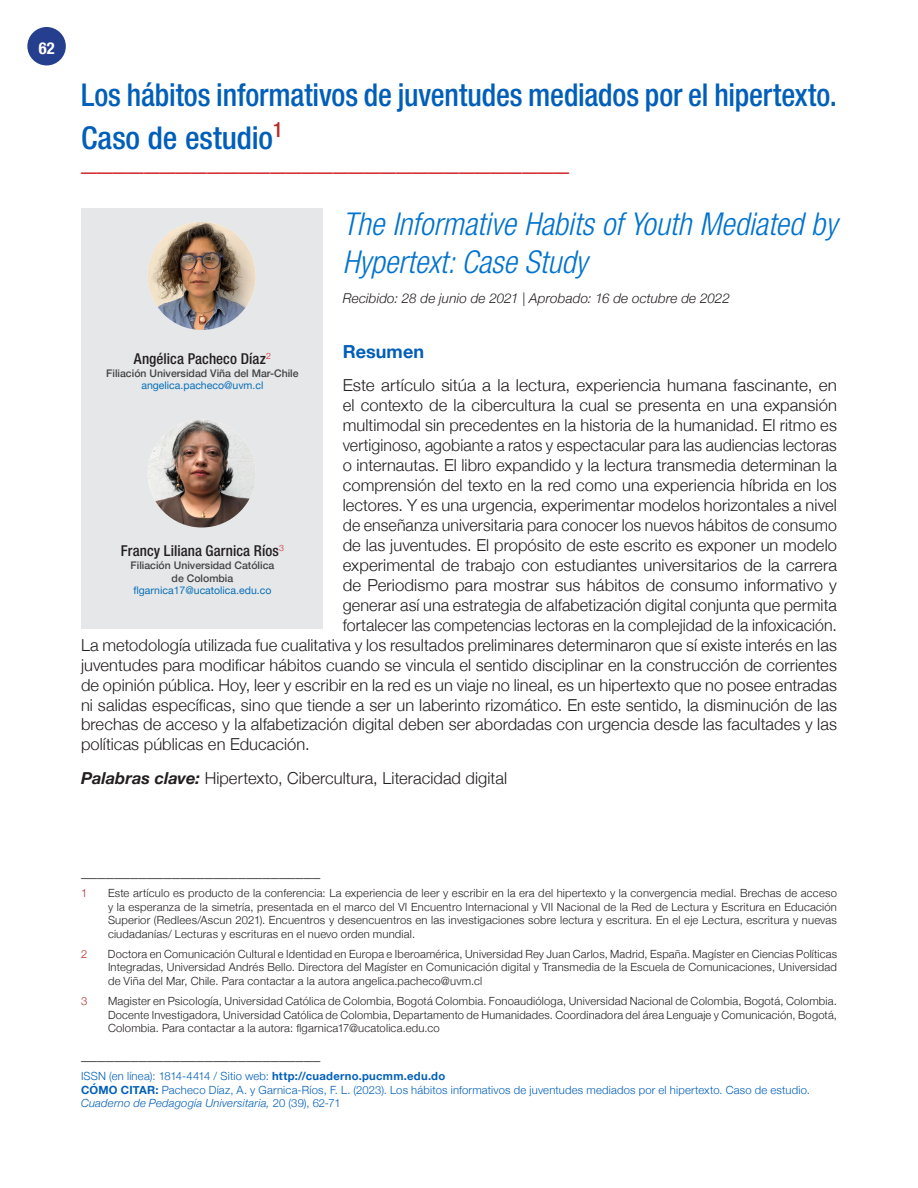
<style>
.page{position:relative;width:918px;height:1188px;background:#fff}
.page>*{position:absolute;margin:0;border:0;box-sizing:border-box;transform-origin:0 0}
.Título_Artículo_ESP{font:500 condensed 31.5px/43.2px "Helvetica Neue";letter-spacing:-.005em;color:#005fb9;scale:.95 1}
.Título_Artículo_ENG{font:italic 300 condensed 31.5px/37.8px "Helvetica Neue LT Std";color:#0073ce}
.t1{font:italic 300 31.5px "Helvetica Neue";color:#d1232a}
.Subtítulo{font:700 18px "Helvetica Neue";letter-spacing:.005em;color:#005fb9}
.Texto_Regular_Ajusta{font:300 16.5px "Helvetica Neue";letter-spacing:.005em;color:#231f20}
.Texto_Regular_Ajusta-2{font:300 16.5px "Helvetica Neue";letter-spacing:.005em;color:#231f20;scale:1.04 1}
.Raya_Negra{font:300 16.5px "Helvetica Neue";color:#231f20}
.t2{font:italic 300 16.5px "Helvetica Neue";color:#231f20}
.t3{font:700 condensed 16.5px "Helvetica Neue";color:#fff}
.Nombres_de_Autores{font:500 condensed 15px "Helvetica Neue";letter-spacing:.005em;color:#231f20}
.Artículo_-subT{font:italic 300 13.5px "Helvetica Neue";letter-spacing:.01em;color:#231f20}
.Citas_Inicio_de_Pági{font:300 11.25px/13.5px "Helvetica Neue";letter-spacing:.02em;color:#231f20;text-align:justify}
.cita-ISSN{font:300 11.25px/13.5px "Helvetica Neue";letter-spacing:.015em;color:#005fb9}
.Citas_Inicio_de_Pági-2{font:300 11.25px "Helvetica Neue";color:#b72d29}
.Nombres_de_Autores-2{font:500 10.5px "Helvetica Neue";color:#444}
.Nombres_de_Autores-3{font:10.5px "Helvetica Neue";color:#0970b9}
.s1{font-weight:700;font-style:italic}
.s2{font-weight:700}
.s3{font-style:italic}
</style>
<div class="page">
<div style="left:27px;top:27px;width:39px;height:38px;background:#253f8e;border-radius:50%"></div>
<div style="left:81px;top:209px;width:241px;height:420px;background:#e6e7e9"></div>
<img style="left:148px;top:222px;width:108px;height:108px;border-radius:54px">
<img style="left:148px;top:420px;width:108px;height:108px;border-radius:54px">
<p class="t3" style="left:39px;top:34px;width:18px">62</p>
<p class="Título_Artículo_ESP" style="left:81px;top:73px;width:797px">Los hábitos informativos de juventudes mediados por el hipertexto.<br>Caso de estudio<sup>1</sup></p>
<p class="t1" style="left:81px;top:134px;width:490px">_______________________________</p>
<p class="Título_Artículo_ENG" style="left:343px;top:206px;width:496px">The Informative Habits of Youth Mediated by<br>Hypertext: Case Study</p>
<p class="Artículo_-subT" style="left:343px;top:287px;width:389px">Recibido: 28 de junio de 2021 | Aprobado: 16 de octubre de 2022</p>
<p class="Subtítulo" style="left:343px;top:337px;width:83px">Resumen</p>
<p class="Texto_Regular_Ajusta-2" style="left:343px;top:372px;width:477px">Este artículo sitúa a la lectura, experiencia humana fascinante, en</p>
<p class="Texto_Regular_Ajusta" style="left:343px;top:392px;width:496px">el contexto de la cibercultura la cual se presenta en una expansión</p>
<p class="Texto_Regular_Ajusta" style="left:343px;top:412px;width:496px">multimodal sin precedentes en la historia de la humanidad. El ritmo es</p>
<p class="Texto_Regular_Ajusta" style="left:343px;top:432px;width:496px">vertiginoso, agobiante a ratos y espectacular para las audiencias lectoras</p>
<p class="Texto_Regular_Ajusta" style="left:343px;top:452px;width:496px">o internautas. El libro expandido y la lectura transmedia determinan la</p>
<p class="Texto_Regular_Ajusta" style="left:343px;top:472px;width:496px">comprensión del texto en la red como una experiencia híbrida en los</p>
<p class="Texto_Regular_Ajusta" style="left:343px;top:492px;width:496px">lectores. Y es una urgencia, experimentar modelos horizontales a nivel</p>
<p class="Texto_Regular_Ajusta" style="left:343px;top:512px;width:496px">de enseñanza universitaria para conocer los nuevos hábitos de consumo</p>
<p class="Texto_Regular_Ajusta" style="left:343px;top:532px;width:496px">de las juventudes. El propósito de este escrito es exponer un modelo</p>
<p class="Texto_Regular_Ajusta" style="left:343px;top:552px;width:496px">experimental de trabajo con estudiantes universitarios de la carrera</p>
<p class="Texto_Regular_Ajusta" style="left:343px;top:572px;width:496px">de Periodismo para mostrar sus hábitos de consumo informativo y</p>
<p class="Texto_Regular_Ajusta" style="left:343px;top:592px;width:496px">generar así una estrategia de alfabetización digital conjunta que permita</p>
<p class="Texto_Regular_Ajusta" style="left:343px;top:612px;width:496px">fortalecer las competencias lectoras en la complejidad de la infoxicación.</p>
<p class="Texto_Regular_Ajusta" style="left:81px;top:631px;width:758px">La metodología utilizada fue cualitativa y los resultados preliminares determinaron que sí existe interés en las</p>
<p class="Texto_Regular_Ajusta" style="left:81px;top:651px;width:757px">juventudes para modificar hábitos cuando se vincula el sentido disciplinar en la construcción de corrientes</p>
<p class="Texto_Regular_Ajusta" style="left:81px;top:671px;width:758px">de opinión pública. Hoy, leer y escribir en la red es un viaje no lineal, es un hipertexto que no posee entradas</p>
<p class="Texto_Regular_Ajusta" style="left:81px;top:691px;width:757px">ni salidas específicas, sino que tiende a ser un laberinto rizomático. En este sentido, la disminución de las</p>
<p class="Texto_Regular_Ajusta" style="left:81px;top:711px;width:758px">brechas de acceso y la alfabetización digital deben ser abordadas con urgencia desde las facultades y las</p>
<p class="Texto_Regular_Ajusta" style="left:81px;top:731px;width:230px">políticas públicas en Educación.</p>
<p class="Texto_Regular_Ajusta" style="left:81px;top:765px;width:428px"><span class="s1">Palabras clave:</span> Hipertexto, Cibercultura, Literacidad digital</p>
<p class="Nombres_de_Autores" style="left:134px;top:350px;width:139px">Angélica Pacheco Díaz<sup>2</sup></p>
<p class="Nombres_de_Autores-2" style="left:106px;top:364px;width:194px">Filiación Universidad Viña del Mar-Chile</p>
<p class="Nombres_de_Autores-3" style="left:141px;top:378px;width:123px">angelica.pacheco@uvm.cl</p>
<p class="Nombres_de_Autores" style="left:121px;top:542px;width:165px">Francy Liliana Garnica Ríos<sup>3</sup></p>
<p class="Nombres_de_Autores-2" style="left:131px;top:557px;width:145px">Filiación Universidad Católica</p>
<p class="Nombres_de_Autores-2" style="left:172px;top:569px;width:63px">de Colombia</p>
<p class="Nombres_de_Autores-3" style="left:134px;top:583px;width:139px">flgarnica17@ucatolica.edu.co</p>
<p class="Raya_Negra" style="left:81px;top:858px;width:241px">_____________________________</p>
<p class="Citas_Inicio_de_Pági-2" style="left:81px;top:884px;width:8px">1</p>
<p class="Citas_Inicio_de_Pági" style="left:108px;top:885px;width:731px">Este artículo es producto de la conferencia: La experiencia de leer y escribir en la era del hipertexto y la convergencia medial. Brechas de acceso y la esperanza de la simetría, presentada en el marco del VI Encuentro Internacional y VII Nacional de la Red de Lectura y Escritura en Educación Superior (Redlees/Ascun 2021). Encuentros y desencuentros en las investigaciones sobre lectura y escritura. En el eje Lectura, escritura y nuevas ciudadanías/ Lecturas y escrituras en el nuevo orden mundial.</p>
<p class="Citas_Inicio_de_Pági-2" style="left:81px;top:945px;width:8px">2</p>
<p class="Citas_Inicio_de_Pági" style="left:108px;top:946px;width:731px">Doctora en Comunicación Cultural e Identidad en Europa e Iberoamérica, Universidad Rey Juan Carlos, Madrid, España. Magíster en Ciencias Políticas Integradas, Universidad Andrés Bello. Directora del Magíster en Comunicación digital y Transmedia de la Escuela de Comunicaciones, Universidad de Viña del Mar, Chile. Para contactar a la autora angelica.pacheco@uvm.cl</p>
<p class="Citas_Inicio_de_Pági-2" style="left:81px;top:992px;width:8px">3</p>
<p class="Citas_Inicio_de_Pági" style="left:108px;top:993px;width:731px">Magister en Psicología, Universidad Católica de Colombia, Bogotá Colombia. Fonoaudióloga, Universidad Nacional de Colombia, Bogotá, Colombia.<br>Docente Investigadora, Universidad Católica de Colombia, Departamento de Humanidades. Coordinadora del área Lenguaje y Comunicación, Bogotá, Colombia. Para contactar a la autora: flgarnica17@ucatolica.edu.co</p>
<p class="t2" style="left:81px;top:1041px;width:241px">_____________________________</p>
<p class="cita-ISSN" style="left:81px;top:1068px;width:366px">ISSN (en línea): 1814-4414 / Sitio web: <span class="s2">http://cuaderno.pucmm.edu.do</span></p>
<p class="cita-ISSN" style="left:81px;top:1082px;width:731px"><span class="s2">CÓMO CITAR:</span> Pacheco Díaz, A. y Garnica-Ríos, F. L. (2023). Los hábitos informativos de juventudes mediados por el hipertexto. Caso de estudio.<br><span class="s3">Cuaderno de Pedagogía Universitaria,</span> 20 (39), 62-71</p>
</div>
